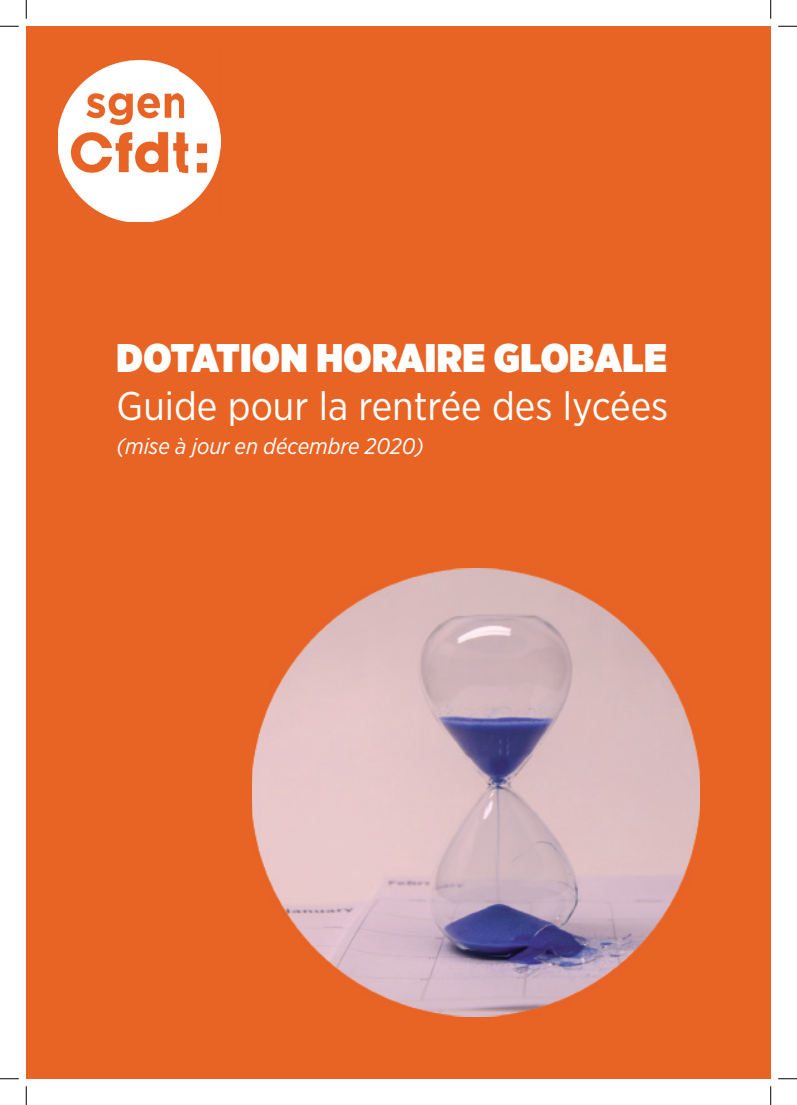
<style>
.page{position:relative;width:797px;height:1105px;background:#fff}
.page>*{position:absolute;margin:0;border:0;box-sizing:border-box;transform-origin:0 0}
.t1{font:40px "Gotham Narrow";color:#fff}
.t2{font:900 40px "Gotham Narrow";letter-spacing:.01em;color:#fff}
.t3{font:italic 22.5px "Gotham Narrow";color:#fff}
</style>
<div class="page">
<div style="left:26px;top:26px;width:744px;height:1053px;background:#e86424"></div>
<img style="left:58px;top:59px;width:162px;height:163px">
<img style="left:252px;top:568px;width:447px;height:448px">
<svg style="left:0;top:25px;width:19px;height:2px"></svg>
<svg style="left:778px;top:25px;width:19px;height:2px"></svg>
<svg style="left:0;top:1078px;width:19px;height:1px"></svg>
<svg style="left:778px;top:1078px;width:19px;height:1px"></svg>
<svg style="left:25px;top:0;width:2px;height:19px"></svg>
<svg style="left:25px;top:1086px;width:2px;height:19px"></svg>
<svg style="left:770px;top:0;width:1px;height:19px"></svg>
<svg style="left:770px;top:1086px;width:1px;height:19px"></svg>
<p class="t2" style="left:117px;top:331px;width:552px">DOTATION HORAIRE GLOBALE</p>
<p class="t1" style="left:117px;top:381px;width:553px">Guide pour la rentrée des lycées</p>
<p class="t3" style="left:117px;top:432px;width:309px">(mise à jour en décembre 2020)</p>
</div>
